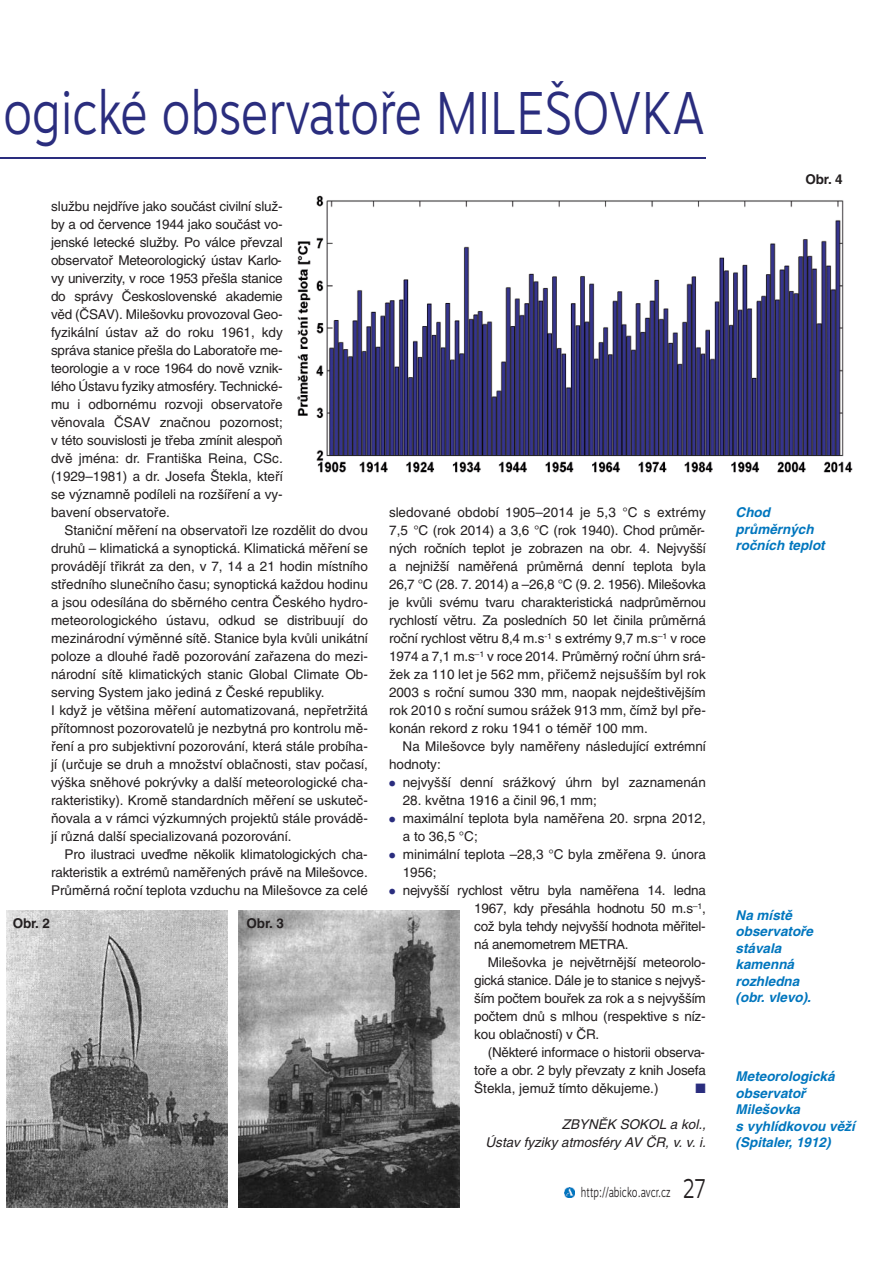
<style>
.page{position:relative;width:893px;height:1263px;background:#fff}
.page>*{position:absolute;margin:0;border:0;box-sizing:border-box;transform-origin:0 0}
.t1{font:300 60px "Motiva Sans";letter-spacing:-.01em;color:#2a2d7e;scale:.8 1}
.t2{font:13.5px/18px "Helvetica CE";color:#231f20;text-align:justify}
.t3{font:italic 700 13.5px/16.5px "Helvetica CE";color:#0076be}
.t4{font:italic 13.5px/18px "Helvetica CE";color:#231f20;text-align:right}
.t5{font:13.5px "Motiva Sans Light OTF";color:#231f20;scale:.7 1}
.t6{font:700 13.5px "Helvetica CE";letter-spacing:-.01em;color:#231f20}
.t7{font:13.5px "Zapf Dingbats ITC";color:#2a2d7e}
.s1{font-size:18px;color:#2a2d7e}
.s2{font-size:27px}
</style>
<div class="page">
<svg style="left:565px;top:1189px;width:10px;height:9px"></svg>
<svg style="left:564px;top:1187px;width:10px;height:10px"></svg>
<hr style="left:0;top:157px;width:706px;height:2px;background:#2a2d7e">
<img style="left:6px;top:910px;width:221px;height:298px">
<img style="left:238px;top:910px;width:221px;height:298px">
<img style="left:297px;top:195px;width:556px;height:278px">
<h1 class="t1" style="left:3px;top:89px;width:879px">ogické observatoře Milešovka</h1>
<p class="t2" style="left:51px;top:198px;width:233px">službu nejdříve jako součást civilní služ&shy;by a od července 1944 jako součást vo&shy;jenské letecké služby. Po válce převzal observatoř Meteorologický ústav Karlo&shy;vy univerzity, v roce 1953 přešla stanice do správy Československé akademie věd (ČSAV). Milešovku provozoval Geo&shy;fyzikální ústav až do roku 1961, kdy správa stanice přešla do Laboratoře me&shy;teorologie a v roce 1964 do nově vznik&shy;lého Ústavu fyziky atmosféry. Technické&shy;mu i odbornému rozvoji observatoře věnovala ČSAV značnou pozornost; v této souvislosti je třeba zmínit alespoň dvě jména: dr. Františka Reina, CSc. (1929–1981) a dr. Josefa Štekla, kteří se významně podíleli na rozšíření a vy&shy;bavení observatoře.</p>
<p class="t2" style="left:51px;top:522px;width:318px;text-align:left;text-indent:13px">Staniční měření na observatoři lze rozdělit do dvou druhů – klimatická a synoptická. Klimatická měření se provádějí třikrát za den, v 7, 14 a 21 hodin místního středního slunečního času; synoptická každou hodinu a jsou odesílána do sběrného centra Českého hydro&shy;meteorologického ústavu, odkud se distribuují do mezinárodní výměnné sítě. Stanice byla kvůli unikátní poloze a dlouhé řadě pozorování zařazena do mezi&shy;národní sítě klimatických stanic Global Climate Ob&shy;serving System jako jediná z České republiky.<br>I když je většina měření automatizovaná, nepřetržitá přítomnost pozorovatelů je nezbytná pro kontrolu mě&shy;ření a pro subjektivní pozorování, která stále probíha&shy;jí (určuje se druh a množství oblačnosti, stav počasí, výška sněhové pokrývky a další meteorologické cha&shy;rakteristiky). Kromě standardních měření se uskuteč&shy;ňovala a v rámci výzkumných projektů stále provádě&shy;jí různá další specializovaná pozorování.</p>
<p class="t2" style="left:51px;top:846px;width:318px;text-indent:14px">Pro ilustraci uveďme několik klimatologických cha&shy;rakteristik a extrémů naměřených právě na Milešovce.<br>Průměrná roční teplota vzduchu na Milešovce za celé</p>
<p class="t6" style="left:13px;top:918px;width:39px">Obr. 2</p>
<p class="t6" style="left:247px;top:918px;width:39px">Obr. 3</p>
<p class="t2" style="left:389px;top:505px;width:318px">sledované období 1905–2014 je 5,3 °C s extrémy 7,5 °C (rok 2014) a 3,6 °C (rok 1940). Chod průměr&shy;ných ročních teplot je zobrazen na obr. 4. Nejvyšší a nejnižší naměřená průměrná denní teplota byla 26,7 °C (28. 7. 2014) a –26,8 °C (9. 2. 1956). Milešovka je kvůli svému tvaru charakteristická nadprůměrnou rychlostí větru. Za posledních 50 let činila průměrná roční rychlost větru 8,4 m.s<sup>-1</sup> s extrémy 9,7 m.s<sup>–1</sup> v roce 1974 a 7,1 m.s<sup>–1</sup> v roce 2014. Průměrný roční úhrn srá&shy;žek za 110 let je 562 mm, přičemž nejsušším byl rok 2003 s roční sumou 330 mm, naopak nejdeštivějším rok 2010 s roční sumou srážek 913 mm, čímž byl pře&shy;konán rekord z roku 1941 o téměř 100 mm.</p>
<p class="t2" style="left:389px;top:739px;width:318px;text-indent:13px">Na Milešovce byly naměřeny následující extrémní hodnoty:</p>
<p class="t2" style="left:389px;top:775px;width:318px"><span class="s1">•</span> nejvyšší denní srážkový úhrn byl zaznamenán</p>
<p class="t2" style="left:403px;top:793px;width:196px">28. května 1916 a činil 96,1 mm;</p>
<p class="t2" style="left:403px;top:811px;width:305px;text-indent:-14px"><span class="s1">•</span> maximální teplota byla naměřena 20. srpna 2012, a to 36,5 °C;</p>
<p class="t2" style="left:403px;top:847px;width:305px;text-indent:-14px"><span class="s1">•</span> minimální teplota –28,3 °C byla změřena 9. února<br>1956;</p>
<p class="t2" style="left:474px;top:883px;width:233px;text-indent:-85px"><span class="s1">•</span> nejvyšší rychlost větru byla naměřena 14. ledna 1967, kdy přesáhla hodnotu 50 m.s<sup>–1</sup>, což byla tehdy nejvyšší hodnota měřitel&shy;ná anemometrem METRA.</p>
<p class="t2" style="left:474px;top:955px;width:233px;text-indent:14px">Milešovka je největrnější meteorolo&shy;gická stanice. Dále je to stanice s nejvyš&shy;ším počtem bouřek za rok a s nejvyšším počtem dnů s mlhou (respektive s níz&shy;kou oblačností) v ČR.</p>
<p class="t2" style="left:474px;top:1045px;width:233px;text-indent:13px">(Některé informace o historii observa&shy;toře a obr. 2 byly převzaty z knih Josefa Štekla, jemuž tímto děkujeme.)</p>
<p class="t7" style="left:696px;top:1081px;width:12px">■</p>
<p class="t4" style="left:485px;top:1117px;width:222px">ZBYNĚK SOKOL a kol.,<br>Ústav fyziky atmosféry AV ČR, v. v. i.</p>
<p class="t5" style="left:581px;top:1182px;width:180px">http://abicko.avcr.cz <span class="s2">27</span></p>
<p class="t6" style="left:805px;top:174px;width:39px">Obr. 4</p>
<p class="t3" style="left:736px;top:505px;width:91px">Chod průměrných ročních teplot</p>
<p class="t3" style="left:736px;top:908px;width:79px">Na místě observatoře stávala kamenná rozhledna (obr. vlevo).</p>
<p class="t3" style="left:736px;top:1069px;width:121px">Meteorologická observatoř<br>Milešovka<br>s vyhlídkovou věží (Spitaler, 1912)</p>
</div>
